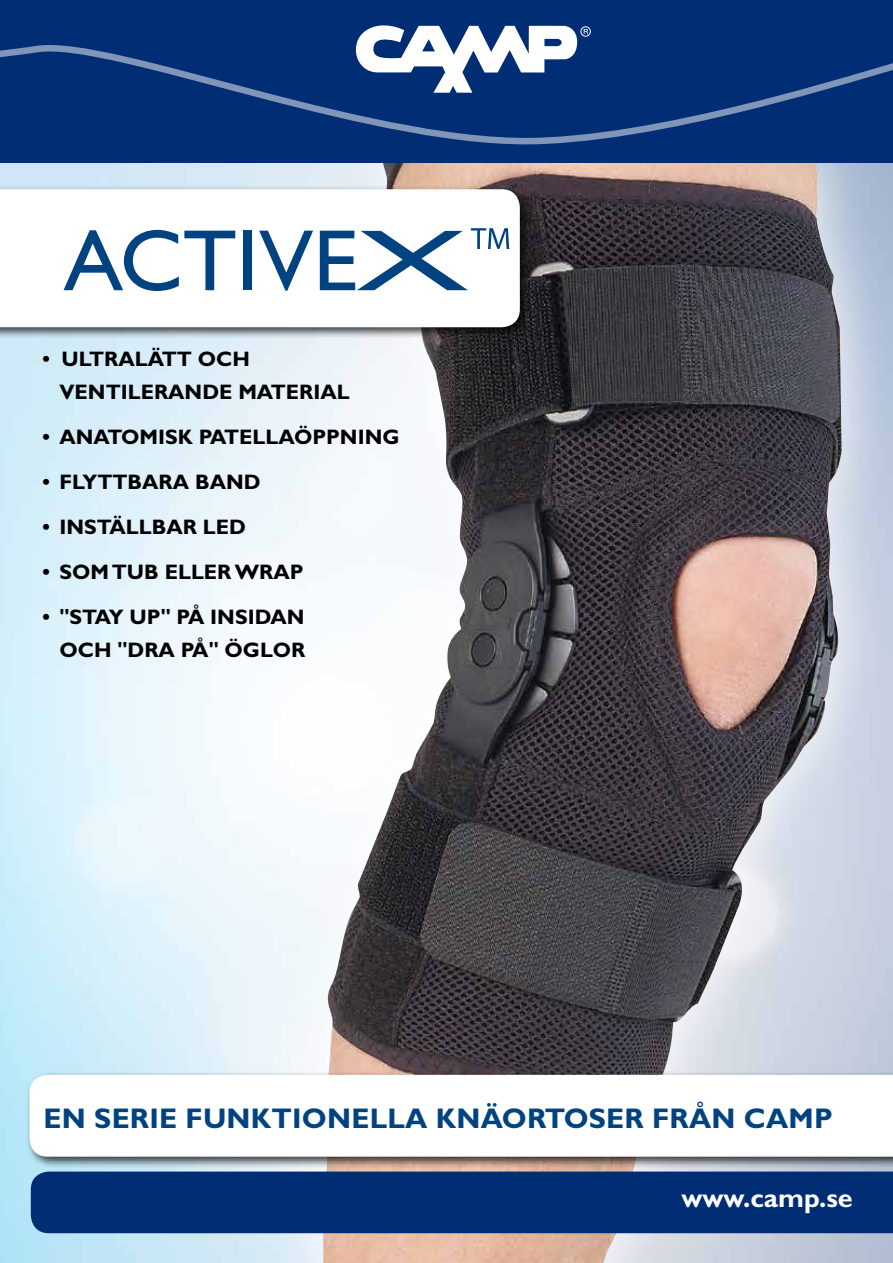
<style>
.page{position:relative;width:893px;height:1263px;background:#fff}
.page>*{position:absolute;margin:0;border:0;box-sizing:border-box;transform-origin:0 0}
.t1{font:87.3px "Gill Sans Std";color:#004380}
.t2{font:700 28.5px "Gill Sans Std";letter-spacing:.005em;color:#004380}
.t3{font:700 27px "Gill Sans Std";color:#fff}
.t4{font:700 21px/33px "Gill Sans Std";color:#000}
</style>
<div class="page">
<div style="left:272px;top:110px;width:621px;height:1153px;background:#fff;opacity:.75"></div>
<img style="left:322px;top:163px;width:520px;height:1100px">
<div style="left:0;top:0;width:893px;height:163px;background:#002d74"></div>
<svg style="left:367px;top:25px;width:206px;height:5px"></svg>
<div style="left:580px;top:26px;width:11px;height:11px;border:1px solid #fff;border-radius:50%"></div>
<svg style="left:0;top:30px;width:893px;height:115px"></svg>
<div style="left:31px;top:1171px;width:862px;height:62px;background:#002d74"></div>
<div style="left:0;top:185px;width:532px;height:155px;background:#000;opacity:.75"></div>
<svg style="left:0;top:189px;width:520px;height:138px"></svg>
<svg style="left:357px;top:228px;width:152px;height:62px"></svg>
<div style="left:25px;top:1070px;width:868px;height:99px;background:#000;opacity:.75"></div>
<svg style="left:30px;top:1075px;width:863px;height:82px"></svg>
<h1 class="t1" style="left:64px;top:211px;width:296px">ACTIVE</h1>
<p class="t4" style="left:60px;top:343px;width:292px;text-indent:-17px">• ULTRALÄTT OCH<br>VENTILERANDE MATERIAL</p>
<p class="t4" style="left:43px;top:421px;width:358px">• ANATOMISK PATELLAÖPPNING</p>
<p class="t4" style="left:43px;top:466px;width:220px">• FLYTTBARA BAND</p>
<p class="t4" style="left:43px;top:511px;width:205px">• INSTÄLLBAR LED</p>
<p class="t4" style="left:43px;top:556px;width:263px">• SOM TUB ELLER WRAP</p>
<p class="t4" style="left:43px;top:601px;width:264px;text-align:right">• "STAY UP" PÅ INSIDAN<br>OCH "DRA PÅ" ÖGLOR</p>
<h2 class="t2" style="left:44px;top:1102px;width:791px">EN SERIE FUNKTIONELLA KNÄORTOSER FRÅN CAMP</h2>
<p class="t3" style="left:681px;top:1182px;width:173px">www.camp.se</p>
</div>
